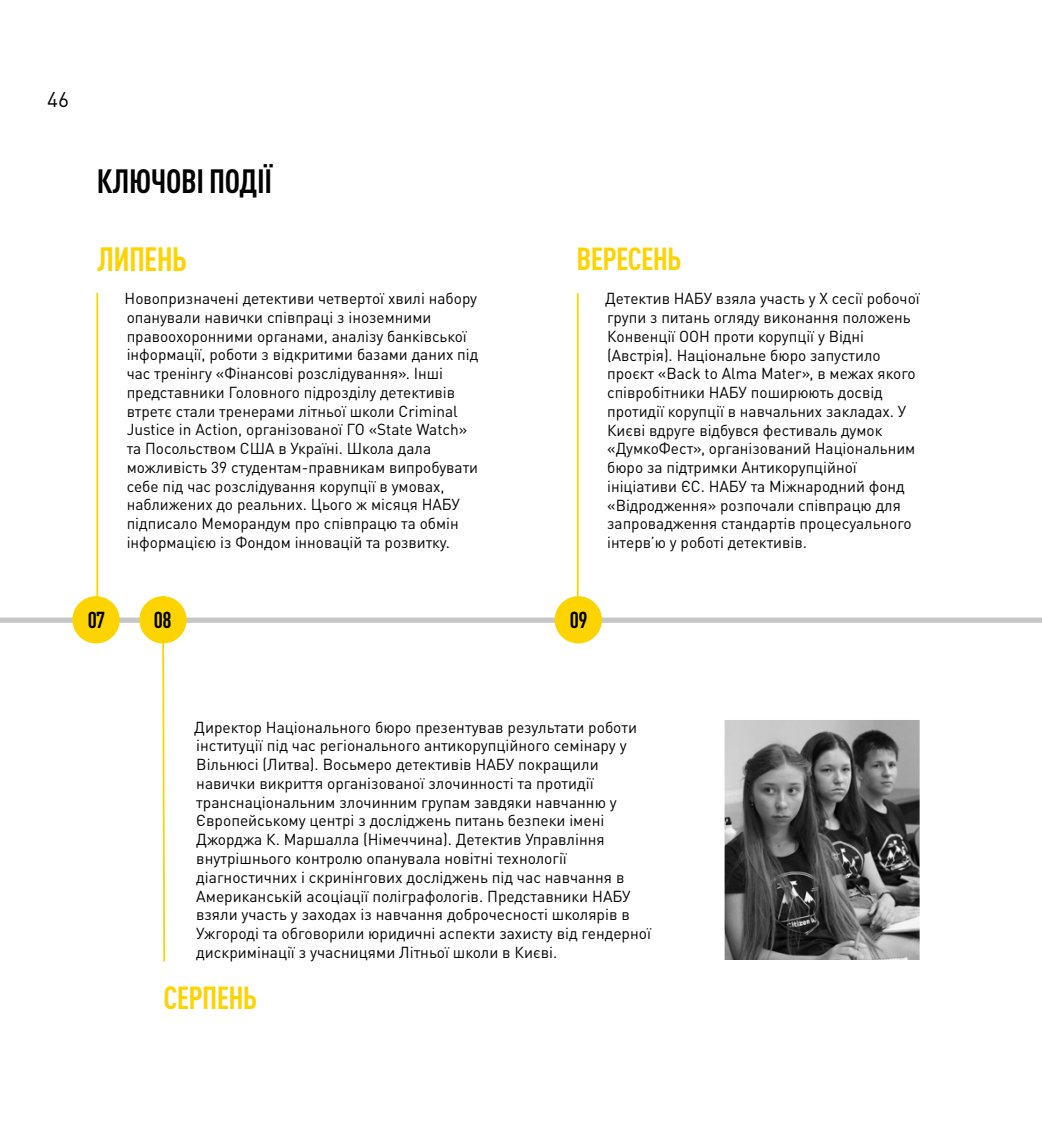
<style>
.page{position:relative;width:1042px;height:1141px;background:#fff}
.page>*{position:absolute;margin:0;border:0;box-sizing:border-box;transform-origin:0 0}
.t1{font:700 condensed 33.25px "DIN Pro";letter-spacing:-.01em;color:#000}
.t2{font:700 condensed 33.25px "DIN Pro";letter-spacing:-.025em;color:#fdd300}
.t3{font:700 condensed 31.5px "DIN Pro";letter-spacing:-.025em;color:#fdd300}
.t4{font:700 condensed 22.75px "DIN Pro";color:#000}
.t5{font:21px "DIN Pro";color:#000}
.t6{font:15.75px/18.7px "DIN Pro";color:#000}
</style>
<div class="page">
<div style="left:0;top:618px;width:1042px;height:5px;background:#c6c6c6"></div>
<div style="left:72px;top:596px;width:48px;height:47px;background:#fdd300;border-radius:50%"></div>
<hr style="left:96px;top:293px;width:2px;height:326px;background:#fdd300">
<div style="left:139px;top:596px;width:48px;height:47px;background:#fdd300;border-radius:50%"></div>
<svg style="left:161px;top:596px;width:5px;height:366px"></svg>
<div style="left:555px;top:596px;width:47px;height:47px;background:#fdd300;border-radius:50%"></div>
<hr style="left:577px;top:293px;width:1px;height:329px;background:#fdd300">
<img style="left:724px;top:720px;width:195px;height:240px">
<h3 class="t5" style="left:47px;top:83px;width:23px">46</h3>
<h1 class="t1" style="left:97px;top:156px;width:177px">КЛЮЧОВІ ПОДІЇ</h1>
<h1 class="t2" style="left:97px;top:235px;width:91px">ЛИПЕНЬ</h1>
<h2 class="t3" style="left:576px;top:235px;width:107px">ВЕРЕСЕНЬ</h2>
<p class="t6" style="left:125px;top:288px;width:355px">Новопризначені детективи четвертої хвилі набору опанували навички співпраці з іноземними правоохоронними органами, аналізу банківської інформації, роботи з відкритими базами даних під час тренінгу «Фінансові розслідування». Інші представники Головного підрозділу детективів втретє стали тренерами літньої школи Criminal Justice in Action, організованої ГО «State Watch» та Посольством США в Україні. Школа дала можливість 39 студентам-правникам випробувати себе під час розслідування корупції в умовах, наближених до реальних. Цього ж місяця НАБУ підписало Меморандум про співпрацю та обмін інформацією із Фондом інновацій та розвитку.</p>
<p class="t6" style="left:605px;top:288px;width:316px">Детектив НАБУ взяла участь у X сесії робочої групи з питань огляду виконання положень Конвенції ООН проти корупції у Відні (Австрія). Національне бюро запустило проєкт «Back to Alma Mater», в межах якого співробітники НАБУ поширюють досвід протидії корупції в навчальних закладах. У Києві вдруге відбувся фестиваль думок «ДумкоФест», організований Національним бюро за підтримки Антикорупційної ініціативи ЄС. НАБУ та Міжнародний фонд «Відродження» розпочали співпрацю для запровадження стандартів процесуального інтерв’ю у роботі детективів.</p>
<h3 class="t4" style="left:88px;top:603px;width:19px">07</h3>
<h3 class="t4" style="left:154px;top:603px;width:19px">08</h3>
<h3 class="t4" style="left:570px;top:603px;width:19px">09</h3>
<p class="t6" style="left:194px;top:716px;width:458px">Директор Національного бюро презентував результати роботи інституції під час регіонального антикорупційного семінару у Вільнюсі (Литва). Восьмеро детективів НАБУ покращили навички викриття організованої злочинності та протидії транснаціональним злочинним групам завдяки навчанню у Європейському центрі з досліджень питань безпеки імені Джорджа К. Маршалла (Німеччина). Детектив Управління внутрішнього контролю опанувала новітні технології діагностичних і скринінгових досліджень під час навчання в Американській асоціації поліграфологів. Представники НАБУ взяли участь у заходах із навчання доброчесності школярів в Ужгороді та обговорили юридичні аспекти захисту від гендерної дискримінації з учасницями Літньої школи в Києві.</p>
<h2 class="t3" style="left:164px;top:974px;width:95px">СЕРПЕНЬ</h2>
</div>
